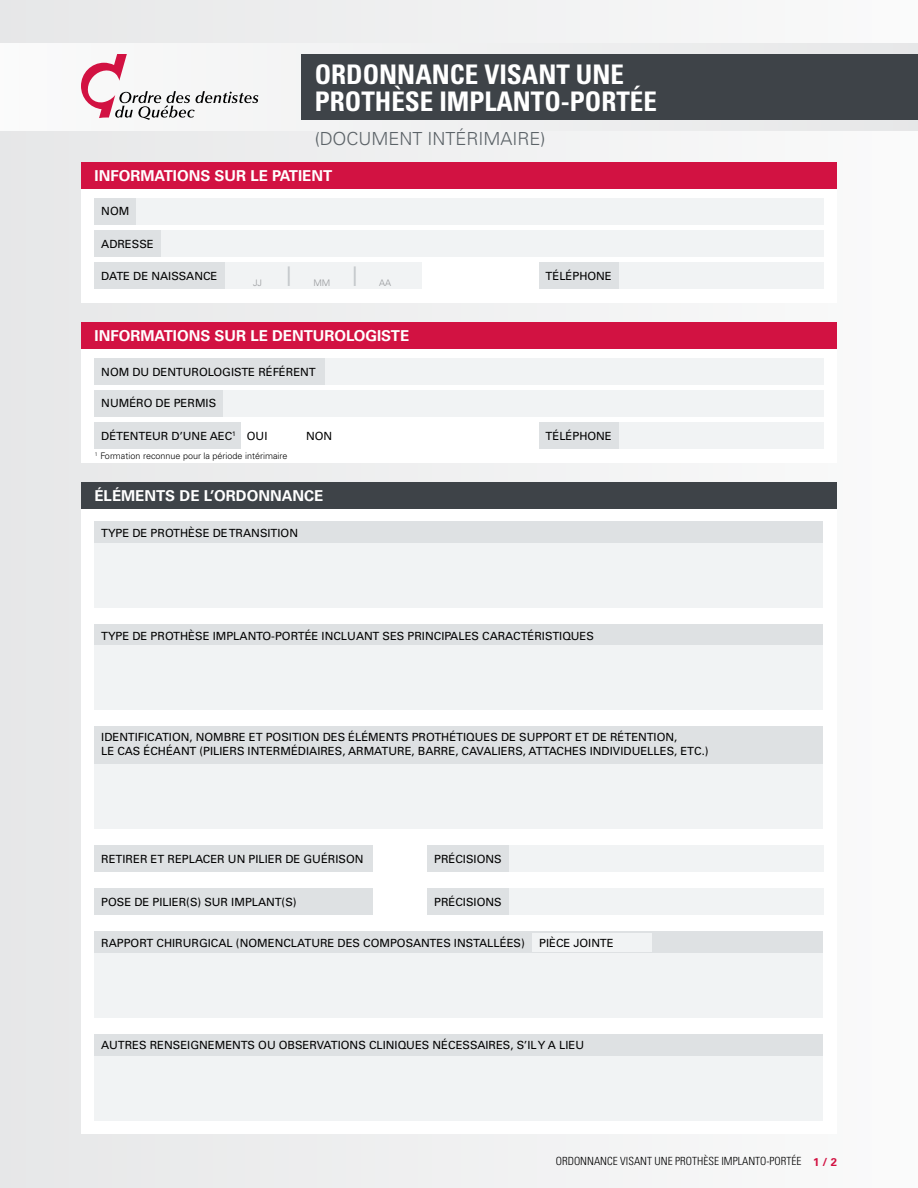
<style>
.page{position:relative;width:918px;height:1188px;background:#f0f1f1}
.page>*{position:absolute;margin:0;border:0;box-sizing:border-box;transform-origin:0 0}
.t1{font:700 condensed 27px/27px "Univers";color:#fff}
.t2{font:300 27px "Univers";color:#c4c8cb}
.t3{font:300 18px "Univers";color:#5b6267}
.t4{font:700 15px "Univers";color:#fff}
.t5{font:11.25px/13.5px "Univers";color:#000}
.t6{font:300 condensed 11.25px "Univers";color:#000}
.t7{font:300 9px "Univers";color:#000}
.t8{font:300 9px "Univers";color:#939598}
.s1{font-weight:700;font-stretch:normal;color:#d21242}
</style>
<div class="page">
<div style="left:0;top:44px;width:918px;height:86px;background:#f4f4f4"></div>
<div style="left:81px;top:162px;width:756px;height:140px;background:#fff"></div>
<div style="left:81px;top:322px;width:756px;height:140px;background:#fff"></div>
<div style="left:81px;top:482px;width:756px;height:652px;background:#fff"></div>
<div style="left:301px;top:54px;width:617px;height:66px;background:#3e4348"></div>
<svg style="left:81px;top:54px;width:177px;height:66px"></svg>
<div style="left:81px;top:162px;width:756px;height:27px;background:#d21242"></div>
<div style="left:81px;top:322px;width:756px;height:27px;background:#d21242"></div>
<div style="left:81px;top:482px;width:756px;height:27px;background:#3e4348"></div>
<div style="left:94px;top:521px;width:730px;height:22px;background:#dee1e3"></div>
<div style="left:94px;top:1034px;width:730px;height:22px;background:#dee1e3"></div>
<div style="left:94px;top:932px;width:730px;height:21px;background:#dee1e3"></div>
<div style="left:94px;top:624px;width:730px;height:21px;background:#dee1e3"></div>
<div style="left:94px;top:726px;width:730px;height:38px;background:#dee1e3"></div>
<div style="left:94px;top:543px;width:730px;height:65px;background:#f1f3f4"></div>
<div style="left:94px;top:645px;width:730px;height:65px;background:#f1f3f4"></div>
<div style="left:94px;top:764px;width:730px;height:65px;background:#f1f3f4"></div>
<div style="left:94px;top:953px;width:730px;height:65px;background:#f1f3f4"></div>
<div style="left:94px;top:1056px;width:730px;height:64px;background:#f1f3f4"></div>
<div style="left:94px;top:198px;width:730px;height:27px;background:#dee1e3"></div>
<div style="left:94px;top:845px;width:279px;height:27px;background:#dee1e3"></div>
<div style="left:427px;top:845px;width:279px;height:27px;background:#dee1e3"></div>
<div style="left:94px;top:888px;width:279px;height:27px;background:#dee1e3"></div>
<div style="left:427px;top:888px;width:82px;height:27px;background:#dee1e3"></div>
<div style="left:532px;top:933px;width:119px;height:19px;background:#f1f3f4"></div>
<div style="left:94px;top:358px;width:730px;height:27px;background:#dee1e3"></div>
<div style="left:136px;top:198px;width:688px;height:27px;background:#f1f3f4"></div>
<div style="left:325px;top:358px;width:499px;height:27px;background:#f1f3f4"></div>
<div style="left:94px;top:230px;width:730px;height:27px;background:#dee1e3"></div>
<div style="left:94px;top:390px;width:730px;height:27px;background:#dee1e3"></div>
<div style="left:161px;top:230px;width:663px;height:27px;background:#f1f3f4"></div>
<div style="left:223px;top:390px;width:601px;height:27px;background:#f1f3f4"></div>
<div style="left:94px;top:262px;width:320px;height:27px;background:#dee1e3"></div>
<div style="left:94px;top:422px;width:147px;height:27px;background:#dee1e3"></div>
<div style="left:225px;top:262px;width:196px;height:27px;background:#f1f3f4"></div>
<div style="left:509px;top:845px;width:315px;height:27px;background:#f1f3f4"></div>
<div style="left:509px;top:888px;width:315px;height:27px;background:#f1f3f4"></div>
<div style="left:539px;top:262px;width:285px;height:27px;background:#dee1e3"></div>
<div style="left:539px;top:422px;width:285px;height:27px;background:#dee1e3"></div>
<div style="left:619px;top:262px;width:205px;height:27px;background:#f1f3f4"></div>
<div style="left:619px;top:422px;width:205px;height:27px;background:#f1f3f4"></div>
<h1 class="t1" style="left:315px;top:60px;width:344px">ORDONNANCE VISANT UNE<br>PROTHÈSE IMPLANTO-PORTÉE</h1>
<h2 class="t3" style="left:315px;top:128px;width:174px">(Docum ent i ntérimai</h2>
<h2 class="t3" style="left:517px;top:128px;width:30px">re)</h2>
<h3 class="t4" style="left:94px;top:167px;width:239px">INFORMATIONS SUR LE PATIENT</h3>
<p class="t5" style="left:101px;top:205px;width:30px">NOM</p>
<p class="t5" style="left:101px;top:237px;width:54px">ADRESSE</p>
<p class="t5" style="left:101px;top:269px;width:118px">DATE DE NAISSANCE</p>
<p class="t8" style="left:253px;top:277px;width:10px">JJ</p>
<h1 class="t2" style="left:285px;top:260px;width:9px">I</h1>
<p class="t8" style="left:313px;top:277px;width:18px">MM</p>
<h1 class="t2" style="left:351px;top:260px;width:9px">I</h1>
<p class="t8" style="left:379px;top:277px;width:14px">AA</p>
<h3 class="t4" style="left:94px;top:327px;width:316px">INFORMATIONS SUR LE DENTUROLOGISTE</h3>
<p class="t5" style="left:101px;top:365px;width:213px">NOM DU DENTUROLOGISTE RÉFÉRENT</p>
<p class="t5" style="left:101px;top:397px;width:10px">NUM</p>
<p class="t5" style="left:129px;top:397px;width:88px">ÉRO DE PERMIS</p>
<p class="t5" style="left:101px;top:429px;width:8px">DÉT</p>
<p class="t5" style="left:123px;top:429px;width:69px">ENTEUR D’UNE</p>
<p class="t5" style="left:210px;top:429px;width:9px">AEC</p>
<p class="t5" style="left:232px;top:429px;width:22px"><sup>1</sup> OUI</p>
<p class="t5" style="left:306px;top:429px;width:10px">NON</p>
<p class="t7" style="left:95px;top:450px;width:194px"><sup>1</sup> Formation reconnue pour la période intérimaire</p>
<h3 class="t4" style="left:94px;top:487px;width:21px">ÉLÉMENTS</h3>
<h3 class="t4" style="left:180px;top:487px;width:47px">DE L’ORDONNAN</h3>
<h3 class="t4" style="left:304px;top:487px;width:19px">CE</h3>
<p class="t5" style="left:101px;top:526px;width:198px">TYPE DE PROTHÈSE DE TRANSITION</p>
<p class="t5" style="left:546px;top:269px;width:68px">TÉLÉPHONE</p>
<p class="t5" style="left:546px;top:429px;width:68px">TÉLÉPHONE</p>
<p class="t5" style="left:101px;top:629px;width:494px">TYPE DE PROTHÈSE IMPLANTO-PORTÉ E INCLUANT SES PRINCIPALES CARACTÉ RISTIQUES</p>
<p class="t5" style="left:101px;top:731px;width:578px">I DENTIFICATION, NOMBRE ET POSITION DES ÉLÉMENTS PROTHÉTIQUES DE SUPPORT ET DE RÉTENTION,<br>LE CAS ÉCHÉANT (PILIERS INTERMÉDIAIRES, ARMATURE, BARRE, CAVALIERS, ATTACHES INDIVIDUELLES</p>
<p class="t5" style="left:674px;top:744px;width:36px">, ETC.)</p>
<p class="t5" style="left:101px;top:852px;width:264px">RETIRER ET REPLACER UN PILIER DE GUÉRISON</p>
<p class="t5" style="left:434px;top:852px;width:69px">PRÉCISIONS</p>
<p class="t5" style="left:101px;top:896px;width:197px">POSE DE PILIER(S) SUR IMPLANT(S)</p>
<p class="t5" style="left:434px;top:896px;width:69px">PRÉCISIONS</p>
<p class="t5" style="left:101px;top:937px;width:425px">RAPPORT CHIRURGICAL (NOMENCLATURE DES COMPOSANTES INSTALLÉES)</p>
<p class="t5" style="left:539px;top:936px;width:76px">PIÈCE JOINTE</p>
<p class="t5" style="left:101px;top:1039px;width:355px">AUTRES RENSEIGNEMENTS OU OBSERVATIONS CLINIQUES N ÉCESSAIRES</p>
<p class="t5" style="left:510px;top:1039px;width:75px">, S’IL Y A LIEU</p>
<p class="t6" style="left:556px;top:1155px;width:283px">ORDONNANCE VISANT UNE PROTHÈSE IMPLANTO-PORTÉE <span class="s1">1 / 2</span></p>
</div>
